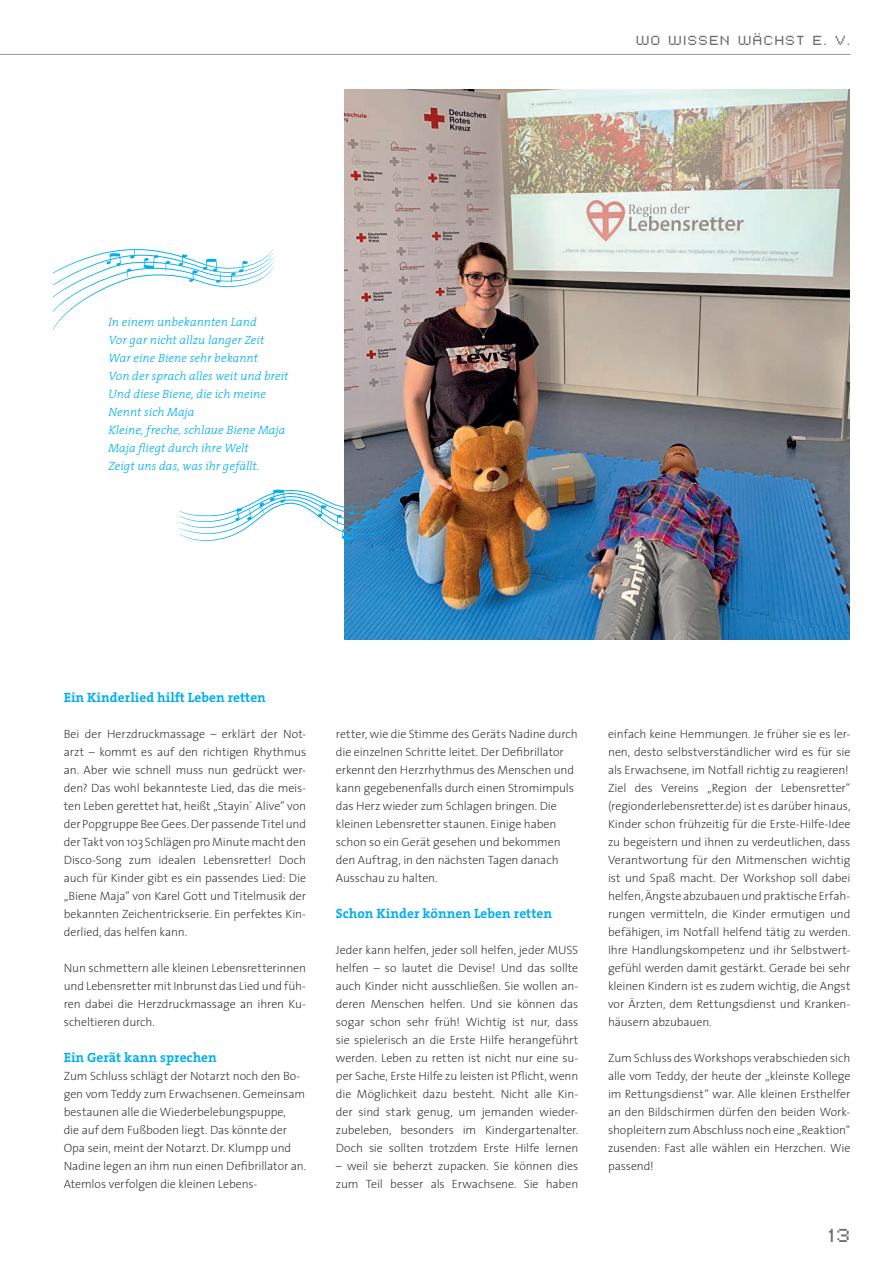
<style>
.page{position:relative;width:893px;height:1263px;background:#fff}
.page>*{position:absolute;margin:0;border:0;box-sizing:border-box;transform-origin:0 0}
.t1{font:15px "Pixel FJ8 pt 1 Normal";color:#6c6d70}
.t2{font:700 13.5px "The Serif";color:#00aeef}
.t3{font:200 12px/18px "The Sans";letter-spacing:-.005em;color:#231f20;text-align:justify}
.t4{font:italic 300 12px/18px "The Serif";letter-spacing:.005em;color:#00aeef}
.t5{font:10.5px "Pixel FJ8 pt 1 Normal";letter-spacing:.16em;color:#6c6d70}
</style>
<div class="page">
<hr style="left:0;top:54px;width:850px;height:1px;background:#939598">
<img style="left:345px;top:89px;width:504px;height:550px">
<svg style="left:53px;top:248px;width:221px;height:82px"></svg>
<svg style="left:179px;top:489px;width:220px;height:52px"></svg>
<p class="t5" style="left:637px;top:32px;width:215px">WO WISSEN WÄCHST E. V.</p>
<p class="t4" style="left:108px;top:313px;width:182px">In einem unbekannten Land<br>Vor gar nicht allzu langer Zeit<br>War eine Biene sehr bekannt<br>Von der sprach alles weit und breit<br>Und diese Biene, die ich meine<br>Nennt sich Maja<br>Kleine, freche, schlaue Biene Maja<br>Maja fliegt durch ihre Welt<br>Zeigt uns das, was ihr gefällt.</p>
<p class="t2" style="left:64px;top:686px;width:204px">Ein Kinderlied hilft Leben retten</p>
<p class="t3" style="left:64px;top:725px;width:244px">Bei der Herzdruckmassage – erklärt der Not&shy;arzt – kommt es auf den richtigen Rhythmus an. Aber wie schnell muss nun gedrückt wer&shy;den? Das wohl bekannteste Lied, das die meis&shy;ten Leben gerettet hat, heißt „Stayin´ Alive“ von der Popgruppe Bee Gees. Der passende Titel und der Takt von 103 Schlägen pro Minute macht den Disco-Song zum idealen Lebensretter! Doch auch für Kinder gibt es ein passendes Lied: Die „Biene Maja“ von Karel Gott und Titelmusik der bekannten Zeichentrickserie. Ein perfektes Kin&shy;derlied, das helfen kann.</p>
<p class="t3" style="left:64px;top:959px;width:244px">Nun schmettern alle kleinen Lebensretterinnen und Lebensretter mit Inbrunst das Lied und füh&shy;ren dabei die Herzdruckmassage an ihren Ku&shy;scheltieren durch.</p>
<p class="t2" style="left:64px;top:1046px;width:155px">Ein Gerät kann sprechen</p>
<p class="t3" style="left:64px;top:1067px;width:244px;text-align:left">Zum Schluss schlägt der Notarzt noch den Bo&shy;gen vom Teddy zum Erwachsenen. Gemeinsam bestaunen alle die Wiederbelebungspuppe,<br>die auf dem Fußboden liegt. Das könnte der Opa sein, meint der Notarzt. Dr. Klumpp und Nadine legen an ihm nun einen Defibrillator an.<br>Atemlos verfolgen die kleinen Lebens-</p>
<p class="t3" style="left:336px;top:725px;width:243px;text-align:left">retter, wie die Stimme des Geräts Nadine durch die einzelnen Schritte leitet. Der Defibrillator erkennt den Herzrhythmus des Menschen und kann gegebenenfalls durch einen Stromimpuls das Herz wieder zum Schlagen bringen. Die kleinen Lebensretter staunen. Einige haben schon so ein Gerät gesehen und bekommen den Auftrag, in den nächsten Tagen danach Ausschau zu halten.</p>
<p class="t2" style="left:336px;top:902px;width:218px">Schon Kinder können Leben retten</p>
<p class="t3" style="left:336px;top:941px;width:244px">Jeder kann helfen, jeder soll helfen, jeder MUSS helfen – so lautet die Devise! Und das sollte auch Kinder nicht ausschließen. Sie wollen an&shy;deren Menschen helfen. Und sie können das sogar schon sehr früh! Wichtig ist nur, dass sie spielerisch an die Erste Hilfe herangeführt werden. Leben zu retten ist nicht nur eine su&shy;per Sache, Erste Hilfe zu leisten ist Pflicht, wenn die Möglichkeit dazu besteht. Nicht alle Kin&shy;der sind stark genug, um jemanden wieder&shy;zubeleben, besonders im Kindergartenalter.<br>Doch sie sollten trotzdem Erste Hilfe lernen</p>
<p class="t3" style="left:336px;top:1157px;width:244px">– weil sie beherzt zupacken. Sie können dies zum Teil besser als Erwachsene. Sie haben</p>
<p class="t3" style="left:608px;top:725px;width:244px;text-align:left">einfach keine Hemmungen. Je früher sie es ler&shy;nen, desto selbstverständlicher wird es für sie als Erwachsene, im Notfall richtig zu reagieren!<br>Ziel des Vereins „Region der Lebensretter“ (regionderlebensretter.de) ist es darüber hinaus, Kinder schon frühzeitig für die Erste-Hilfe-Idee zu begeistern und ihnen zu verdeutlichen, dass Verantwortung für den Mitmenschen wichtig ist und Spaß macht. Der Workshop soll dabei helfen, Ängste abzubauen und praktische Erfah&shy;rungen vermitteln, die Kinder ermutigen und befähigen, im Notfall helfend tätig zu werden.<br>Ihre Handlungskompetenz und ihr Selbstwert&shy;gefühl werden damit gestärkt. Gerade bei sehr kleinen Kindern ist es zudem wichtig, die Angst vor Ärzten, dem Rettungsdienst und Kranken&shy;häusern abzubauen.</p>
<p class="t3" style="left:608px;top:1049px;width:244px">Zum Schluss des Workshops verabschieden sich alle vom Teddy, der heute der „kleinste Kollege im Rettungsdienst“ war. Alle kleinen Ersthelfer an den Bildschirmen dürfen den beiden Work&shy;shopleitern zum Abschluss noch eine „Reaktion“ zusenden: Fast alle wählen ein Herzchen. Wie passend!</p>
<p class="t1" style="left:829px;top:1223px;width:23px">13</p>
</div>
